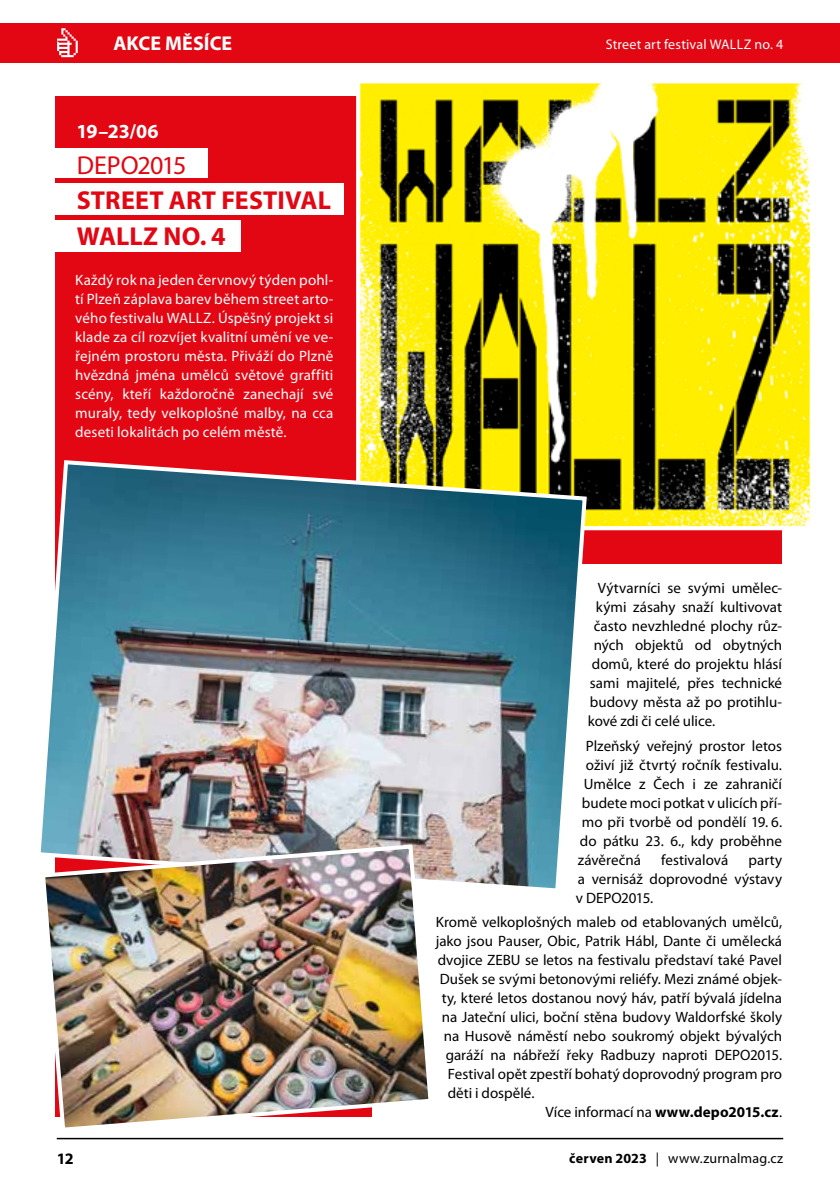
<style>
.page{position:relative;width:840px;height:1191px;background:#fff}
.page>*{position:absolute;margin:0;border:0;box-sizing:border-box;transform-origin:0 0}
.t1{font:700 26px/35.6px "Myriad Pro";letter-spacing:.005em;color:#e30613}
.t2{font:26px "Myriad Pro";letter-spacing:-.03em;color:#e30613}
.t3{font:700 20px "Myriad Pro";color:#fff}
.t4{font:700 16px "Myriad Pro";color:#000}
.t5{font:15px/19px "Myriad Pro";color:#000;text-align:justify}
.t6{font:15px/19px "Myriad Pro";letter-spacing:.01em;color:#fff;text-align:justify}
.t7{font:14px "Myriad Pro";letter-spacing:.01em;color:#000}
.t8{font:14px "Myriad Pro";letter-spacing:.01em;color:#fff}
.s1{font-weight:700}
</style>
<div class="page">
<hr style="left:57px;top:1137px;width:725px;height:2px;background:#000">
<div style="left:0;top:23px;width:839px;height:39px;background:#e30613"></div>
<svg style="left:57px;top:28px;width:21px;height:29px"></svg>
<div style="left:56px;top:96px;width:315px;height:1021px;background:#e30613"></div>
<div style="left:385px;top:96px;width:396px;height:468px;background:#e30613"></div>
<img style="left:361px;top:84px;width:447px;height:441px">
<div style="left:356px;top:79px;width:457px;height:451px;border:4px solid #fff"></div>
<img style="left:41px;top:458px;width:547px;height:431px">
<img style="left:40px;top:842px;width:394px;height:286px">
<div style="left:23px;top:184px;width:320px;height:31px;background:#fff"></div>
<div style="left:39px;top:220px;width:202px;height:32px;background:#fff"></div>
<div style="left:20px;top:148px;width:187px;height:30px;background:#fff"></div>
<h2 class="t3" style="left:113px;top:30px;width:120px">AKCE MĚSÍCE</h2>
<p class="t8" style="left:605px;top:35px;width:179px">Street art festival WALLZ no. 4</p>
<h2 class="t3" style="left:76px;top:118px;width:83px">19–23/06</h2>
<h1 class="t2" style="left:77px;top:149px;width:111px">DEPO2015</h1>
<h1 class="t1" style="left:77px;top:182px;width:255px">STREET ART FESTIVAL<br>WALLZ NO. 4</h1>
<p class="t6" style="left:75px;top:270px;width:259px">Každý rok na jeden červnový týden pohl&shy;tí Plzeň záplava barev během street arto&shy;vého festivalu WALLZ. Úspěšný projekt si klade za cíl rozvíjet kvalitní umění ve ve&shy;řejném prostoru města. Přiváží do Plzně hvězdná jména umělců světové graffiti scény, kteří každoročně zanechají své muraly, tedy velkoplošné malby, na cca deseti lokalitách po celém městě.</p>
<p class="t5" style="left:597px;top:578px;width:186px">Výtvarníci se svými umělec-</p>
<p class="t5" style="left:595px;top:597px;width:188px">kými zásahy snaží kultivovat</p>
<p class="t5" style="left:593px;top:616px;width:189px">často nevzhledné plochy růz-</p>
<p class="t5" style="left:593px;top:635px;width:190px">ných objektů od obytných</p>
<p class="t5" style="left:591px;top:654px;width:191px">domů, které do projektu hlásí</p>
<p class="t5" style="left:589px;top:673px;width:194px">sami majitelé, přes technické</p>
<p class="t5" style="left:589px;top:692px;width:193px">budovy města až po protihlu-</p>
<p class="t5" style="left:587px;top:711px;width:129px">kové zdi či celé ulice.</p>
<p class="t5" style="left:585px;top:735px;width:197px">Plzeňský veřejný prostor letos</p>
<p class="t5" style="left:585px;top:754px;width:197px">oživí již čtvrtý ročník festivalu.</p>
<p class="t5" style="left:583px;top:773px;width:200px">Umělce z Čech i ze zahraničí</p>
<p class="t5" style="left:581px;top:792px;width:201px">budete moci potkat v ulicích pří-</p>
<p class="t5" style="left:581px;top:811px;width:202px">mo při tvorbě od pondělí 19. 6.</p>
<p class="t5" style="left:579px;top:830px;width:204px">do pátku 23. 6., kdy proběhne</p>
<p class="t5" style="left:577px;top:849px;width:64px">závěrečná</p>
<p class="t5" style="left:660px;top:849px;width:69px">festivalová</p>
<p class="t5" style="left:575px;top:849px;width:207px;text-indent:172px">party a vernisáž doprovodné výstavy v DEPO2015.</p>
<p class="t5" style="left:435px;top:912px;width:348px">Kromě velkoplošných maleb od etablovaných umělců,</p>
<p class="t5" style="left:435px;top:931px;width:348px">jako jsou Pauser, Obic, Patrik Hábl, Dante či umělecká</p>
<p class="t5" style="left:437px;top:950px;width:346px">dvojice ZEBU se letos na festivalu představí také Pavel</p>
<p class="t5" style="left:439px;top:969px;width:343px">Dušek se svými betonovými reliéfy. Mezi známé objek-</p>
<p class="t5" style="left:441px;top:988px;width:341px">ty, které letos dostanou nový háv, patří bývalá jídelna</p>
<p class="t5" style="left:441px;top:1007px;width:341px">na Jateční ulici, boční stěna budovy Waldorfské školy</p>
<p class="t5" style="left:443px;top:1026px;width:339px">na Husově náměstí nebo soukromý objekt bývalých</p>
<p class="t5" style="left:445px;top:1045px;width:338px">garáží na nábřeží řeky Radbuzy naproti DEPO2015.</p>
<p class="t5" style="left:447px;top:1064px;width:336px">Festival opět zpestří bohatý doprovodný program pro</p>
<p class="t5" style="left:447px;top:1083px;width:88px">děti i dospělé.</p>
<p class="t5" style="left:545px;top:1102px;width:238px">Více informací na <span class="s1">www.depo2015.cz</span>.</p>
<p class="t4" style="left:57px;top:1148px;width:19px">12</p>
<p class="t7" style="left:569px;top:1149px;width:215px"><span class="s1">červen 2023</span> | www.zurnalmag.cz</p>
</div>
